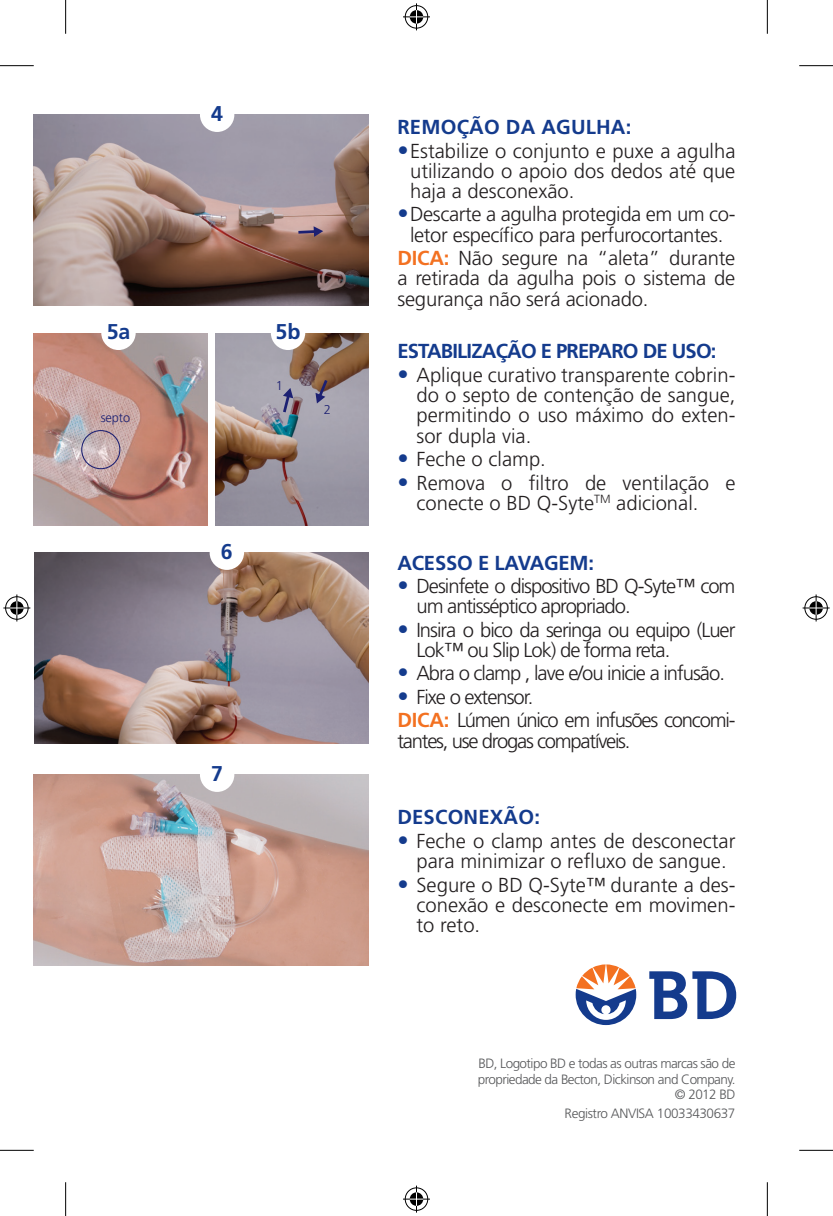
<style>
.page{position:relative;width:833px;height:1216px;background:#fff}
.page>*{position:absolute;margin:0;border:0;box-sizing:border-box;transform-origin:0 0}
.t1{font:700 21.38px "Frutiger";color:#143b8d}
.t2{font:300 20.25px/20.2px "Frutiger";letter-spacing:-.01em;color:#231f20;text-align:justify}
.t3{font:300 20.25px/20.2px "Frutiger";letter-spacing:-.05em;color:#231f20}
.t4{font:300 20.25px/23.4px "Frutiger";letter-spacing:-.06em;color:#231f20}
.t5{font:700 20.25px "Frutiger";letter-spacing:.01em;color:#143b8d}
.t6{font:700 20.25px "Frutiger";letter-spacing:-.04em;color:#143b8d}
.t7{font:700 20.25px "Frutiger";letter-spacing:-.01em;color:#143b8d}
.t8{font:300 13.5px/15.8px "Frutiger";letter-spacing:-.04em;color:#57585a;text-align:right}
.t9{font:300 12.83px "Frutiger";letter-spacing:-.01em;color:#1c2072}
.s1{font-weight:700;font-size:22.5px;color:#143b8d}
.s2{font-weight:700;color:#f37121}
</style>
<div class="page">
<img style="left:34px;top:115px;width:335px;height:191px">
<svg style="left:298px;top:226px;width:25px;height:11px"></svg>
<div style="left:200px;top:98px;width:34px;height:34px;background:#fff;border-radius:50%"></div>
<img style="left:216px;top:333px;width:153px;height:192px">
<img style="left:34px;top:333px;width:173px;height:192px">
<svg style="left:315px;top:380px;width:12px;height:23px"></svg>
<svg style="left:283px;top:388px;width:10px;height:24px"></svg>
<div style="left:81px;top:430px;width:39px;height:39px;border:1px solid #1c2072;border-radius:50%"></div>
<div style="left:101px;top:315px;width:35px;height:35px;background:#fff;border-radius:50%"></div>
<div style="left:271px;top:315px;width:34px;height:35px;background:#fff;border-radius:50%"></div>
<img style="left:34px;top:552px;width:335px;height:191px">
<div style="left:210px;top:535px;width:34px;height:35px;background:#fff;border-radius:50%"></div>
<img style="left:34px;top:774px;width:335px;height:191px">
<div style="left:200px;top:757px;width:34px;height:35px;background:#fff;border-radius:50%"></div>
<svg style="left:649px;top:971px;width:87px;height:48px"></svg>
<svg style="left:576px;top:964px;width:60px;height:61px"></svg>
<hr style="left:0;top:65px;width:34px;height:1px;background:#000">
<hr style="left:799px;top:65px;width:34px;height:1px;background:#000">
<hr style="left:0;top:1150px;width:34px;height:1px;background:#000">
<hr style="left:799px;top:1150px;width:34px;height:1px;background:#000">
<hr style="left:65px;top:0;width:1px;height:34px;background:#000">
<hr style="left:65px;top:1182px;width:1px;height:34px;background:#000">
<hr style="left:767px;top:0;width:1px;height:34px;background:#000">
<hr style="left:767px;top:1182px;width:1px;height:34px;background:#000">
<svg style="left:403px;top:3px;width:27px;height:27px"></svg>
<svg style="left:403px;top:1185px;width:27px;height:27px"></svg>
<svg style="left:3px;top:594px;width:27px;height:27px"></svg>
<svg style="left:802px;top:594px;width:27px;height:27px"></svg>
<p class="t1" style="left:211px;top:101px;width:13px">4</p>
<p class="t1" style="left:107px;top:319px;width:25px">5A</p>
<p class="t1" style="left:276px;top:319px;width:26px">5B</p>
<p class="t9" style="left:101px;top:410px;width:31px">septo</p>
<p class="t9" style="left:276px;top:378px;width:9px">1</p>
<p class="t9" style="left:324px;top:402px;width:9px">2</p>
<p class="t1" style="left:221px;top:539px;width:13px">6</p>
<p class="t1" style="left:211px;top:761px;width:13px">7</p>
<p class="t5" style="left:397px;top:115px;width:236px">REMOÇÃO DA AGULHA:</p>
<p class="t2" style="left:410px;top:140px;width:327px;text-indent:-13px"><span class="s1">•</span> Estabilize o conjunto e puxe a agulha utilizando o apoio dos dedos até que haja a desconexão.</p>
<p class="t2" style="left:397px;top:204px;width:340px;text-align:center"><span class="s1">•</span> Descarte a agulha protegida em um co&shy;letor específico para perfurocortantes.</p>
<p class="t2" style="left:397px;top:248px;width:340px"><span class="s2">DICA:</span> Não segure na “aleta” durante a retirada da agulha pois o sistema de segurança não será acionado.</p>
<p class="t6" style="left:397px;top:339px;width:321px">ESTABILIZAÇÃO E PREPARO DE USO:</p>
<p class="t2" style="left:416px;top:365px;width:320px;text-indent:-19px"><span class="s1">•</span> Aplique curativo transparente cobrin&shy;do o septo de contenção de sangue, permitindo o uso máximo do exten&shy;sor dupla via.</p>
<p class="t2" style="left:397px;top:449px;width:150px"><span class="s1">•</span> Feche o clamp.</p>
<p class="t2" style="left:416px;top:472px;width:320px;text-indent:-19px"><span class="s1">•</span> Remova o filtro de ventilação e conecte o BD Q-Syte<sup>TM</sup> adicional.</p>
<p class="t7" style="left:397px;top:550px;width:198px">ACESSO E LAVAGEM:</p>
<p class="t3" style="left:416px;top:576px;width:320px;text-indent:-19px"><span class="s1">•</span> Desinfete o dispositivo BD Q-Syte™ com um antisséptico apropriado.</p>
<p class="t3" style="left:416px;top:619px;width:320px;text-indent:-19px"><span class="s1">•</span> Insira o bico da seringa ou equipo (Luer<br>Lok™ ou Slip Lok) de forma reta.</p>
<p class="t3" style="left:397px;top:663px;width:329px"><span class="s1">•</span> Abra o clamp , lave e/ou inicie a infusão.</p>
<p class="t4" style="left:397px;top:685px;width:340px"><span class="s1">•</span> Fixe o extensor.<br><span class="s2">DICA:</span> Lúmen único em infusões concomi-</p>
<p class="t4" style="left:397px;top:729px;width:235px">tantes, use drogas compatíveis.</p>
<p class="t5" style="left:397px;top:805px;width:144px">DESCONEXÃO:</p>
<p class="t2" style="left:397px;top:830px;width:340px;text-align:center"><span class="s1">•</span> Feche o clamp antes de desconectar para minimizar o refluxo de sangue.</p>
<p class="t2" style="left:416px;top:874px;width:320px;text-indent:-19px"><span class="s1">•</span> Segure o BD Q-Syte™ durante a des&shy;conexão e desconecte em movimen&shy;to reto.</p>
<p class="t8" style="left:478px;top:1055px;width:259px">BD, Logotipo BD e todas as outras marcas são de propriedade da Becton, Dickinson and Company. © 2012 BD</p>
<p class="t8" style="left:565px;top:1105px;width:172px">Registro ANVISA 10033430637</p>
</div>
